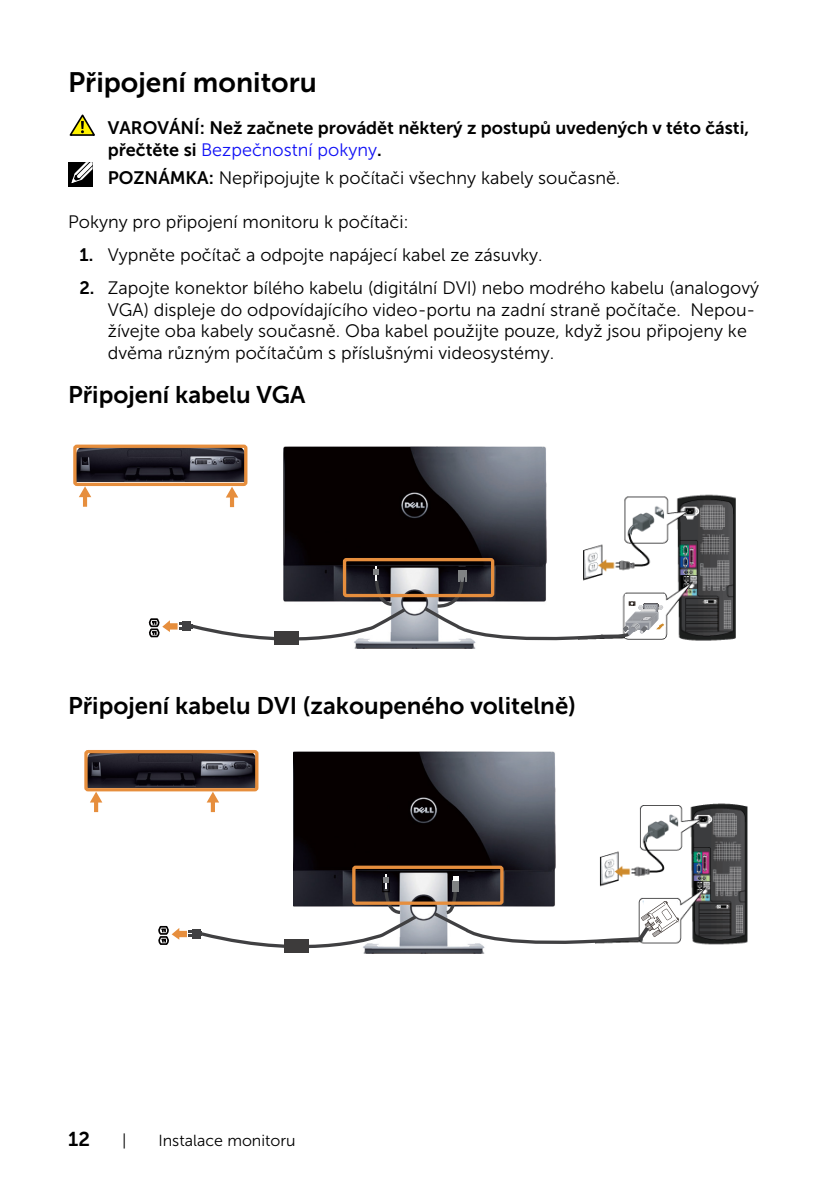
<style>
.page{position:relative;width:840px;height:1191px;background:#fff}
.page>*{position:absolute;margin:0;border:0;box-sizing:border-box;transform-origin:0 0}
.t1{font:28px "Museo Sans For Dell 700";color:#000}
.t2{font:24px "Museo Sans For Dell 700";color:#000}
.t3{font:20px "Museo Sans For Dell 700";color:#000}
.t4{font:18px/21.6px "Museo Sans For Dell 300";color:#000}
.t5{font:18px "Museo Sans For Dell 700";color:#000}
.t6{font:16px "Museo Sans For Dell 300";color:#000}
.s1{font-family:"Museo Sans For Dell 700"}
.s2{color:#1111f6}
</style>
<div class="page">
<svg style="left:69px;top:114px;width:26px;height:22px"></svg>
<div style="left:68px;top:162px;width:24px;height:24px;background:#000"></div>
<svg style="left:71px;top:162px;width:22px;height:22px"></svg>
<img style="left:284px;top:446px;width:261px;height:202px">
<img style="left:583px;top:494px;width:153px;height:147px">
<div style="left:458px;top:570px;width:8px;height:6px;background:#808284"></div>
<svg style="left:421px;top:576px;width:245px;height:66px"></svg>
<div style="left:343px;top:558px;width:151px;height:39px;border:3px solid #e68e3d;border-radius:2px"></div>
<svg style="left:79px;top:486px;width:12px;height:21px"></svg>
<svg style="left:226px;top:487px;width:12px;height:20px"></svg>
<svg style="left:148px;top:566px;width:260px;height:83px"></svg>
<div style="left:274px;top:631px;width:25px;height:14px;background:#3d3b3b"></div>
<img style="left:77px;top:448px;width:166px;height:34px">
<div style="left:73px;top:444px;width:174px;height:42px;border:3px solid #e68e3d;border-radius:2px"></div>
<img style="left:293px;top:751px;width:261px;height:123px">
<img style="left:599px;top:803px;width:149px;height:142px">
<div style="left:352px;top:865px;width:151px;height:40px;border:3px solid #e68e3d;border-radius:2px"></div>
<svg style="left:158px;top:874px;width:521px;height:80px"></svg>
<svg style="left:90px;top:791px;width:12px;height:21px"></svg>
<svg style="left:206px;top:791px;width:13px;height:21px"></svg>
<img style="left:88px;top:754px;width:166px;height:33px">
<div style="left:84px;top:750px;width:174px;height:41px;border:3px solid #e68e3d;border-radius:2px"></div>
<h1 class="t1" style="left:68px;top:67px;width:250px">Připojení monitoru</h1>
<p class="t5" style="left:108px;top:118px;width:642px">VAROVÁNÍ: Než začnete provádět některý z postupů uvedených v této části,</p>
<p class="t4" style="left:108px;top:136px;width:514px;line-height:28px"><span class="s1">přečtěte si</span> <span class="s2">Bezpečnostní pokyny</span><span class="s1">.<br>POZNÁMKA:</span> Nepřipojujte k počítači všechny kabely současně.</p>
<p class="t4" style="left:68px;top:211px;width:342px">Pokyny pro připojení monitoru k počítači:</p>
<p class="t4" style="left:79px;top:244px;width:464px"><span class="s1">1.</span> Vypněte počítač a odpojte napájecí kabel ze zásuvky.</p>
<p class="t4" style="left:108px;top:277px;width:652px;text-indent:-28px"><span class="s1">2.</span> Zapojte konektor bílého kabelu (digitální DVI) nebo modrého kabelu (analogový VGA) displeje do odpovídajícího video-portu na zadní straně počítače. Nepou&shy;žívejte oba kabely současně. Oba kabel použijte pouze, když jsou připojeny ke dvěma různým počítačům s příslušnými videosystémy.</p>
<h2 class="t2" style="left:68px;top:381px;width:239px">Připojení kabelu VGA</h2>
<h2 class="t2" style="left:68px;top:692px;width:509px">Připojení kabelu DVI (zakoupeného volitelně)</h2>
<p class="t3" style="left:68px;top:1127px;width:23px">12</p>
<p class="t6" style="left:122px;top:1131px;width:6px">|</p>
<p class="t6" style="left:158px;top:1131px;width:139px">Instalace monitoru</p>
</div>
